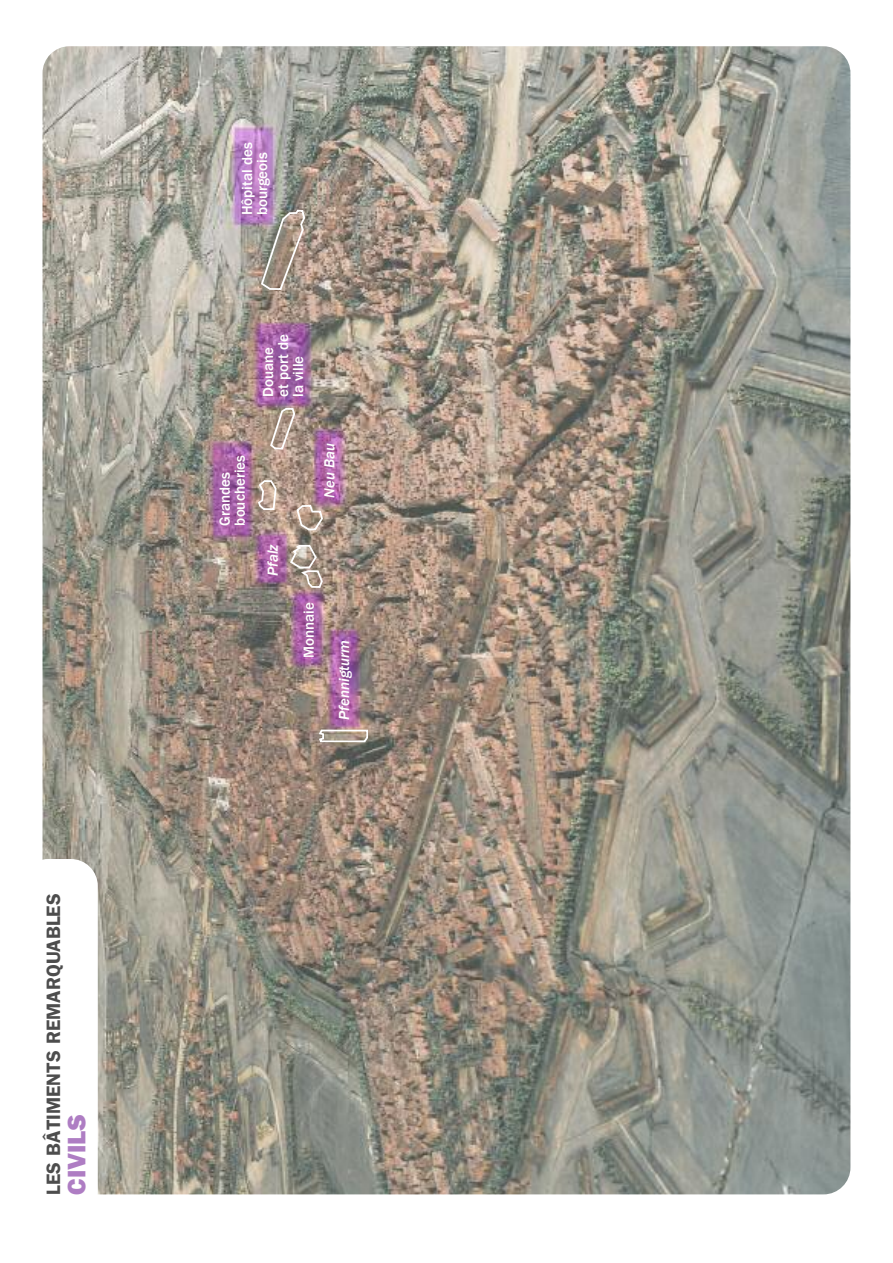
<style>
.page{position:relative;width:893px;height:1263px;background:#fff}
.page>*{position:absolute;margin:0;border:0;box-sizing:border-box;transform-origin:0 0}
.t1{font:800 25.5px "Franklin Gothic";color:#ae7dc3}
.t2{font:600 19.5px "Franklin Gothic";color:#4d4d4d}
.t3{font:500 15px/15px "Franklin Gothic";color:#fff}
.t4{font:italic 500 15px "Franklin Gothic";color:#fff}
</style>
<div class="page">
<img style="left:43px;top:46px;width:807px;height:1148px;border-radius:27px">
<svg style="left:319px;top:730px;width:49px;height:12px"></svg>
<svg style="left:296px;top:505px;width:27px;height:25px"></svg>
<svg style="left:270px;top:408px;width:25px;height:41px"></svg>
<svg style="left:261px;top:210px;width:44px;height:80px;background:#a79991"></svg>
<svg style="left:258px;top:480px;width:19px;height:30px"></svg>
<svg style="left:290px;top:545px;width:33px;height:43px"></svg>
<div style="left:21px;top:859px;width:77px;height:366px;background:#fff;border-radius:27px"></div>
<h2 class="t2" style="left:42px;top:1195px;width:303px;rotate:-90deg">LES BÂTIMENTS REMARQUABLES</h2>
<h1 class="t1" style="left:62px;top:1195px;width:82px;rotate:-90deg">CIVILS</h1>
<p class="t3" style="left:239px;top:215px;width:74px;rotate:-90deg">Hôpital des bourgeois</p>
<p class="t3" style="left:261px;top:397px;width:64px;rotate:-90deg">Douane et port de la ville</p>
<p class="t3" style="left:217px;top:525px;width:72px;rotate:-90deg">Grandes boucheries</p>
<p class="t4" style="left:264px;top:576px;width:34px;rotate:-90deg">Pfalz</p>
<p class="t4" style="left:321px;top:498px;width:56px;rotate:-90deg">Neu Bau</p>
<p class="t3" style="left:301px;top:658px;width:57px;rotate:-90deg">Monnaie</p>
<p class="t4" style="left:335px;top:719px;width:81px;rotate:-90deg">Pfennigturm</p>
</div>
